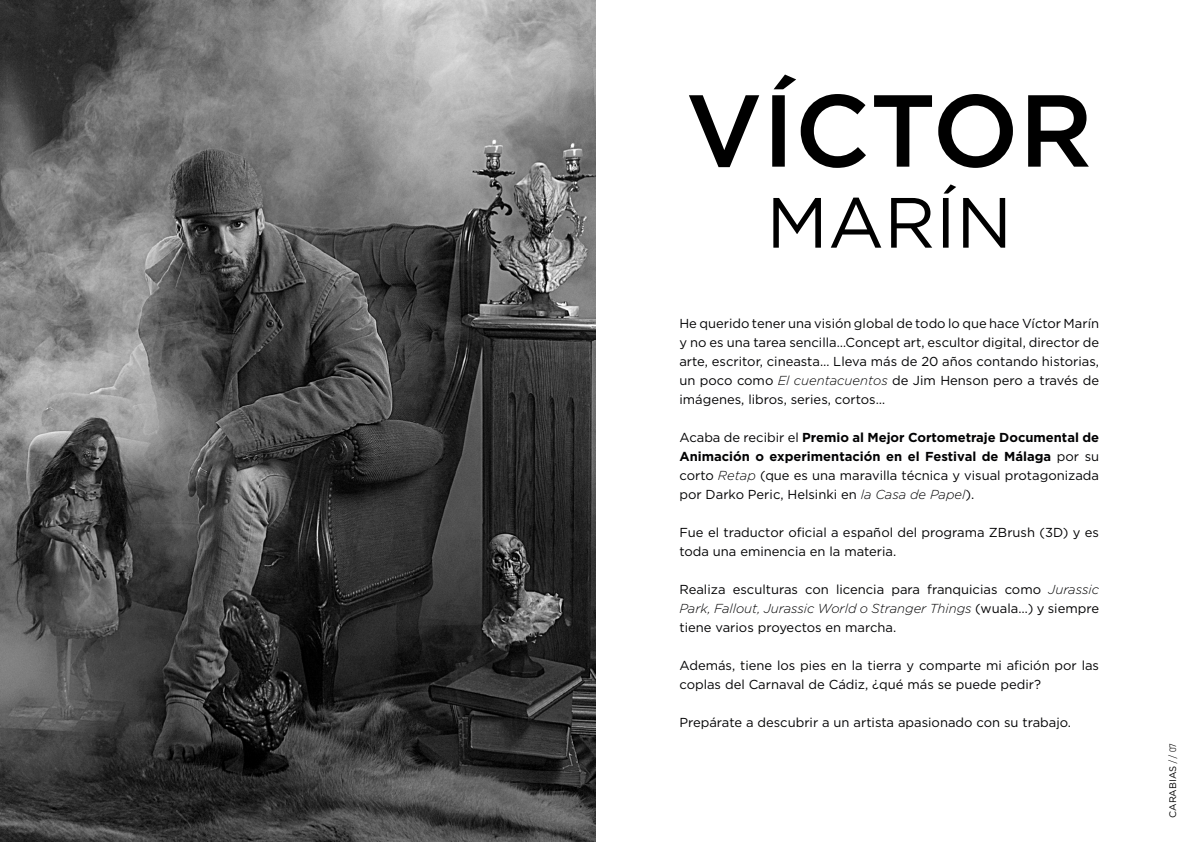
<style>
.page{position:relative;width:1191px;height:842px;background:#fff}
.page>*{position:absolute;margin:0;border:0;box-sizing:border-box;transform-origin:0 0}
.t1{font:500 102px "Gotham";color:#000}
.t2{font:71px "Gotham";color:#000}
.t3{font:13px/19px "Gotham";color:#020203;text-align:justify}
.t4{font:9.5px "Gotham";color:#000}
.s1{font-weight:300;font-style:italic}
.s2{font-weight:700}
.s3{font-family:"DIN2014";font-weight:300}
</style>
<div class="page">
<img style="left:0;top:0;width:595px;height:842px">
<h1 class="t1" style="left:686px;top:64px;width:408px">VÍCTOR</h1>
<h2 class="t2" style="left:766px;top:177px;width:247px">MARÍN</h2>
<p class="t3" style="left:679px;top:314px;width:421px">He querido tener una visión global de todo lo que hace Víctor Marín y no es una tarea sencilla…Concept art, escultor digital, director de arte, escritor, cineasta… Lleva más de 20 años contando historias, un poco como <span class="s1">El cuentacuentos</span> de Jim Henson pero a través de imágenes, libros, series, cortos…</p>
<p class="t3" style="left:679px;top:428px;width:421px">Acaba de recibir el <span class="s2">Premio al Mejor Cortometraje Documental de Animación o experimentación en el Festival de Málaga</span> por su corto <span class="s1">Retap</span> (que es una maravilla técnica y visual protagonizada por Darko Peric, Helsinki en <span class="s1">la Casa de Papel</span>).</p>
<p class="t3" style="left:679px;top:523px;width:421px">Fue el traductor oficial a español del programa ZBrush (3D) y es toda una eminencia en la materia.</p>
<p class="t3" style="left:679px;top:580px;width:421px">Realiza esculturas con licencia para franquicias como <span class="s1">Jurassic Park, Fallout, Jurassic World o Stranger Things</span> (wuala…) y siempre tiene varios proyectos en marcha.</p>
<p class="t3" style="left:679px;top:656px;width:421px">Además, tiene los pies en la tierra y comparte mi afición por las coplas del Carnaval de Cádiz, ¿qué más se puede pedir?</p>
<p class="t3" style="left:679px;top:713px;width:393px">Prepárate a descubrir a un artista apasionado con su trabajo.</p>
<p class="t4" style="left:1166px;top:818px;width:76px;rotate:-90deg">CARABIAS <span class="s3">// 07</span></p>
</div>
